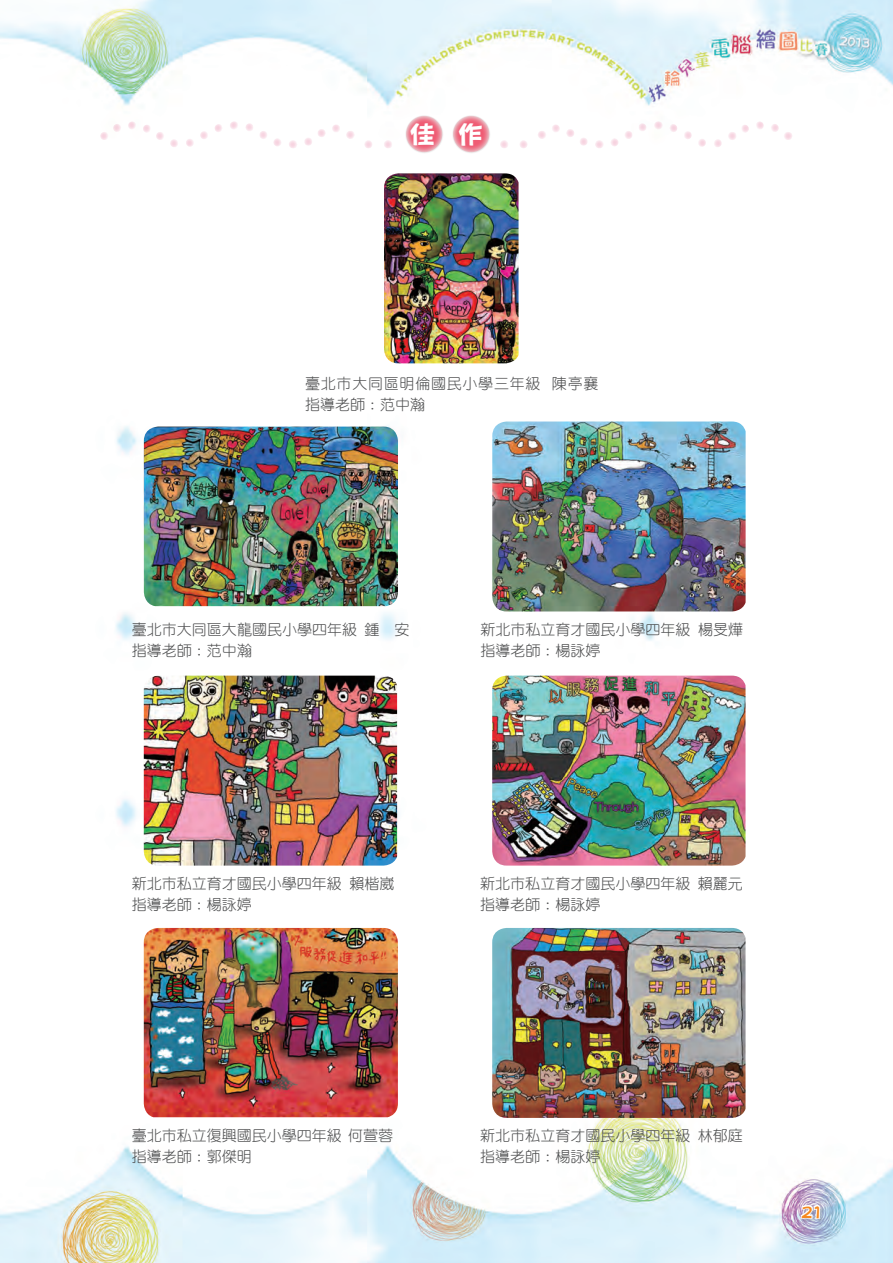
<style>
.page{position:relative;width:893px;height:1263px;background:#fff}
.page>*{position:absolute;margin:0;border:0;box-sizing:border-box;transform-origin:0 0}
.t1{font:25.5px "Chiau Hei Extra Big 5";color:#fff}
.t2{font:15px/21px "DF Yuan Lt HK BF";color:#4b4c4d}
.t3{font:15px/21px "DF Yuan Lt HK BF";letter-spacing:.05em;color:#4b4c4d}
.t4{font:15px "Chiau Hei Extra Big 5";color:#f6891f}
</style>
<div class="page">
<img style="left:0;top:0;width:892px;height:1263px">
<div style="left:800px;top:1205px;width:23px;height:17px;background:#8a8f9d;opacity:.45"></div>
<svg style="left:798px;top:1203px;width:23px;height:17px"></svg>
<img style="left:144px;top:426px;width:254px;height:180px">
<img style="left:144px;top:928px;width:254px;height:189px">
<img style="left:144px;top:675px;width:253px;height:190px">
<img style="left:384px;top:173px;width:134px;height:190px">
<img style="left:492px;top:421px;width:253px;height:190px">
<img style="left:492px;top:928px;width:253px;height:190px">
<img style="left:492px;top:675px;width:253px;height:190px">
<div style="left:405px;top:115px;width:38px;height:38px;background:#231f20;opacity:.11"></div>
<svg style="left:406px;top:116px;width:36px;height:36px"></svg>
<div style="left:452px;top:115px;width:38px;height:38px;background:#231f20;opacity:.11"></div>
<svg style="left:453px;top:116px;width:36px;height:36px"></svg>
<svg style="left:104px;top:120px;width:285px;height:32px"></svg>
<svg style="left:504px;top:120px;width:284px;height:32px"></svg>
<p class="t1" style="left:409px;top:121px;width:75px">佳 作</p>
<p class="t3" style="left:305px;top:373px;width:295px">臺北市大同區明倫國民小學三年級 陳亭襄指導老師：范中瀚</p>
<p class="t2" style="left:132px;top:619px;width:279px">臺北市大同區大龍國民小學四年級 鍾　安指導老師：范中瀚</p>
<p class="t2" style="left:480px;top:619px;width:264px">新北市私立育才國民小學四年級 楊旻燁指導老師：楊詠婷</p>
<p class="t2" style="left:132px;top:873px;width:264px">新北市私立育才國民小學四年級 賴楷崴指導老師：楊詠婷</p>
<p class="t2" style="left:132px;top:1125px;width:262px">臺北市私立復興國民小學四年級何萱蓉指導老師：郭傑明</p>
<p class="t2" style="left:480px;top:873px;width:264px">新北市私立育才國民小學四年級 賴麗元指導老師：楊詠婷</p>
<p class="t2" style="left:480px;top:1125px;width:264px">新北市私立育才國民小學四年級 林郁庭指導老師：楊詠婷</p>
<p class="t4" style="left:801px;top:1203px;width:21px">21</p>
</div>
